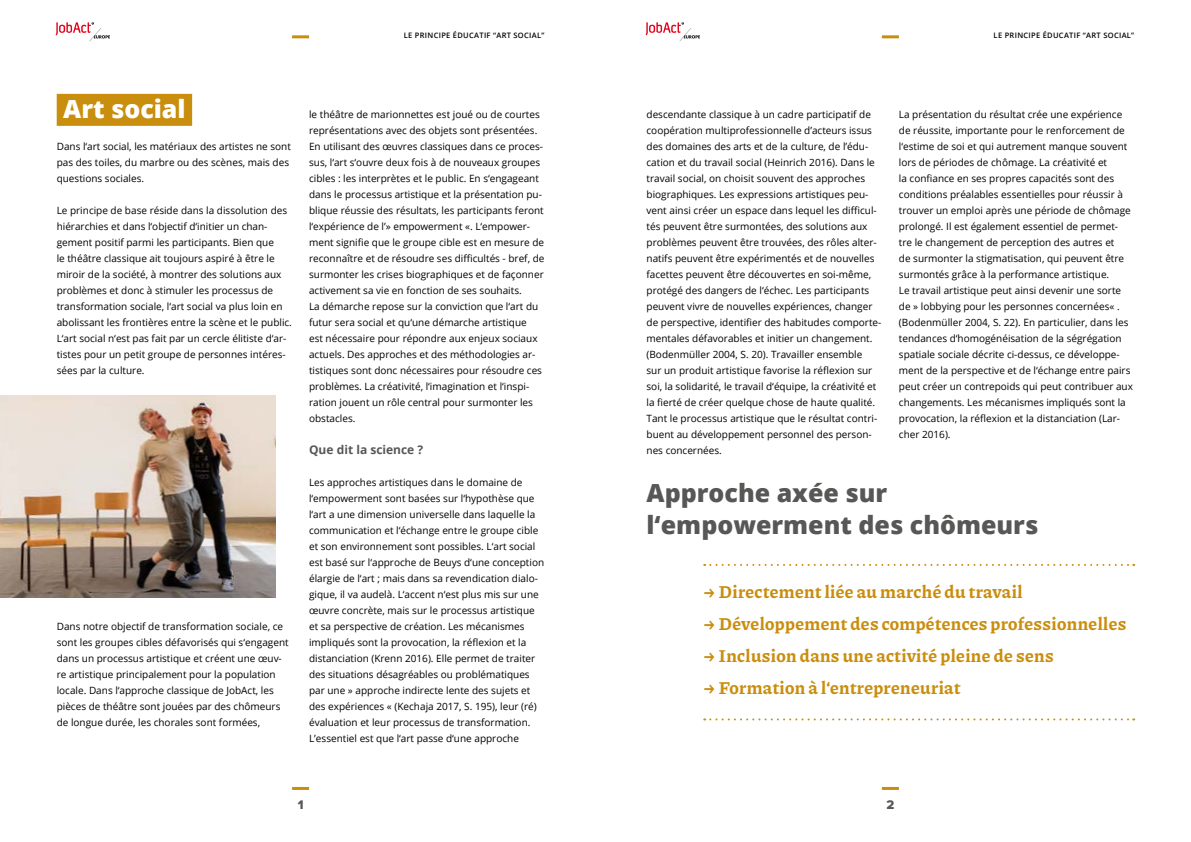
<style>
.page{position:relative;width:1191px;height:842px;background:#fff}
.page>*{position:absolute;margin:0;border:0;box-sizing:border-box;transform-origin:0 0}
.t1{font:800 25px/32px "Open Sans";color:#575756}
.t2{font:800 25px "Open Sans";color:#fff}
.t3{font:100 18px "Piazzolla";letter-spacing:.02em;color:#ca8e0e}
.t4{font:13px "Proxima Nova Extrabld";color:#575756}
.t5{font:700 12px "Open Sans";color:#575756}
.t6{font:10px/16px "Open Sans";color:#000}
.t7{font:600 7.5px "Open Sans";letter-spacing:.04em;color:#000}
.s1{font-size:20px}
</style>
<div class="page">
<div style="left:57px;top:94px;width:135px;height:32px;background:#ca8e0e"></div>
<svg style="left:704px;top:718px;width:430px;height:2px"></svg>
<svg style="left:704px;top:564px;width:430px;height:2px"></svg>
<img style="left:0;top:396px;width:275px;height:202px">
<hr style="left:292px;top:787px;width:17px;height:3px;background:#ca8e0e">
<hr style="left:882px;top:787px;width:17px;height:3px;background:#ca8e0e">
<hr style="left:292px;top:35px;width:17px;height:3px;background:#ca8e0e">
<hr style="left:882px;top:35px;width:17px;height:3px;background:#ca8e0e">
<img style="left:55px;top:22px;width:55px;height:20px">
<img style="left:645px;top:22px;width:55px;height:20px">
<p class="t7" style="left:404px;top:31px;width:142px">LE PRINCIPE ÉDUCATIF “ART SOCIAL”</p>
<p class="t7" style="left:993px;top:31px;width:142px">LE PRINCIPE ÉDUCATIF “ART SOCIAL”</p>
<h1 class="t2" style="left:63px;top:90px;width:124px">Art social</h1>
<p class="t6" style="left:57px;top:138px;width:236px">Dans l‘art social, les matériaux des artistes ne sont pas des toiles, du marbre ou des scènes, mais des questions sociales.</p>
<p class="t6" style="left:57px;top:202px;width:237px">Le principe de base réside dans la dissolution des hiérarchies et dans l‘objectif d‘initier un chan&shy;gement positif parmi les participants. Bien que<br>le théâtre classique ait toujours aspiré à être le miroir de la société, à montrer des solutions aux problèmes et donc à stimuler les processus de transformation sociale, l‘art social va plus loin en abolissant les frontières entre la scène et le public.<br>L‘art social n‘est pas fait par un cercle élitiste d‘ar&shy;tistes pour un petit groupe de personnes intéres&shy;sées par la culture.</p>
<p class="t6" style="left:57px;top:618px;width:233px">Dans notre objectif de transformation sociale, ce sont les groupes cibles défavorisés qui s‘engagent dans un processus artistique et créent une œuv&shy;re artistique principalement pour la population locale. Dans l‘approche classique de JobAct, les pièces de théâtre sont jouées par des chômeurs de longue durée, les chorales sont formées,</p>
<p class="t6" style="left:309px;top:106px;width:237px">le théâtre de marionnettes est joué ou de courtes représentations avec des objets sont présentées.<br>En utilisant des œuvres classiques dans ce proces&shy;sus, l‘art s‘ouvre deux fois à de nouveaux groupes cibles : les interprètes et le public. En s‘engageant dans le processus artistique et la présentation pu&shy;blique réussie des résultats, les participants feront l‘expérience de l’» empowerment «. L‘empower&shy;ment signifie que le groupe cible est en mesure de reconnaître et de résoudre ses difficultés - bref, de surmonter les crises biographiques et de façonner activement sa vie en fonction de ses souhaits.<br>La démarche repose sur la conviction que l‘art du futur sera social et qu‘une démarche artistique<br>est nécessaire pour répondre aux enjeux sociaux actuels. Des approches et des méthodologies ar&shy;tistiques sont donc nécessaires pour résoudre ces problèmes. La créativité, l‘imagination et l‘inspi&shy;ration jouent un rôle central pour surmonter les obstacles.</p>
<p class="t5" style="left:309px;top:441px;width:116px">Que dit la science ?</p>
<p class="t6" style="left:309px;top:474px;width:237px">Les approches artistiques dans le domaine de l‘empowerment sont basées sur l‘hypothèse que l‘art a une dimension universelle dans laquelle la communication et l‘échange entre le groupe cible et son environnement sont possibles. L‘art social est basé sur l‘approche de Beuys d‘une conception élargie de l‘art ; mais dans sa revendication dialo&shy;gique, il va audelà. L‘accent n‘est plus mis sur une œuvre concrète, mais sur le processus artistique et sa perspective de création. Les mécanismes impliqués sont la provocation, la réflexion et la distanciation (Krenn 2016). Elle permet de traiter des situations désagréables ou problématiques par une » approche indirecte lente des sujets et des expériences « (Kechaja 2017, S. 195), leur (ré) évaluation et leur processus de transformation.<br>L’essentiel est que l‘art passe d‘une approche</p>
<p class="t6" style="left:646px;top:106px;width:236px">descendante classique à un cadre participatif de coopération multiprofessionnelle d’acteurs issus des domaines des arts et de la culture, de l’édu&shy;cation et du travail social (Heinrich 2016). Dans le travail social, on choisit souvent des approches biographiques. Les expressions artistiques peu&shy;vent ainsi créer un espace dans lequel les difficul&shy;tés peuvent être surmontées, des solutions aux problèmes peuvent être trouvées, des rôles alter&shy;natifs peuvent être expérimentés et de nouvelles facettes peuvent être découvertes en soi-même, protégé des dangers de l‘échec. Les participants peuvent vivre de nouvelles expériences, changer de perspective, identifier des habitudes comporte&shy;mentales défavorables et initier un changement. (Bodenmüller 2004, S. 20). Travailler ensemble<br>sur un produit artistique favorise la réflexion sur soi, la solidarité, le travail d‘équipe, la créativité et la fierté de créer quelque chose de haute qualité.<br>Tant le processus artistique que le résultat contri&shy;buent au développement personnel des person&shy;nes concernées.</p>
<p class="t6" style="left:899px;top:106px;width:235px">La présentation du résultat crée une expérience de réussite, importante pour le renforcement de l‘estime de soi et qui autrement manque souvent lors de périodes de chômage. La créativité et<br>la confiance en ses propres capacités sont des conditions préalables essentielles pour réussir à trouver un emploi après une période de chômage prolongé. Il est également essentiel de permet&shy;tre le changement de perception des autres et<br>de surmonter la stigmatisation, qui peuvent être surmontés grâce à la performance artistique.<br>Le travail artistique peut ainsi devenir une sorte de » lobbying pour les personnes concernées« . (Bodenmüller 2004, S. 22). En particulier, dans les tendances d‘homogénéisation de la ségrégation spatiale sociale décrite ci-dessus, ce développe&shy;ment de la perspective et de l‘échange entre pairs peut créer un contrepoids qui peut contribuer aux changements. Les mécanismes impliqués sont la provocation, la réflexion et la distanciation (Lar&shy;cher 2016).</p>
<h1 class="t1" style="left:646px;top:475px;width:393px">Approche axée sur l‘empowerment des chômeurs</h1>
<h2 class="t3" style="left:703px;top:581px;width:321px"><span class="s1">→</span> Directement liée au marché du travail</h2>
<h2 class="t3" style="left:703px;top:613px;width:425px"><span class="s1">→</span> Développement des compétences professionnelles</h2>
<h2 class="t3" style="left:703px;top:645px;width:352px"><span class="s1">→</span> Inclusion dans une activité pleine de sens</h2>
<h2 class="t3" style="left:703px;top:677px;width:259px"><span class="s1">→</span> Formation à l‘entrepreneuriat</h2>
<h3 class="t4" style="left:298px;top:798px;width:7px">1</h3>
<h3 class="t4" style="left:886px;top:798px;width:9px">2</h3>
</div>
